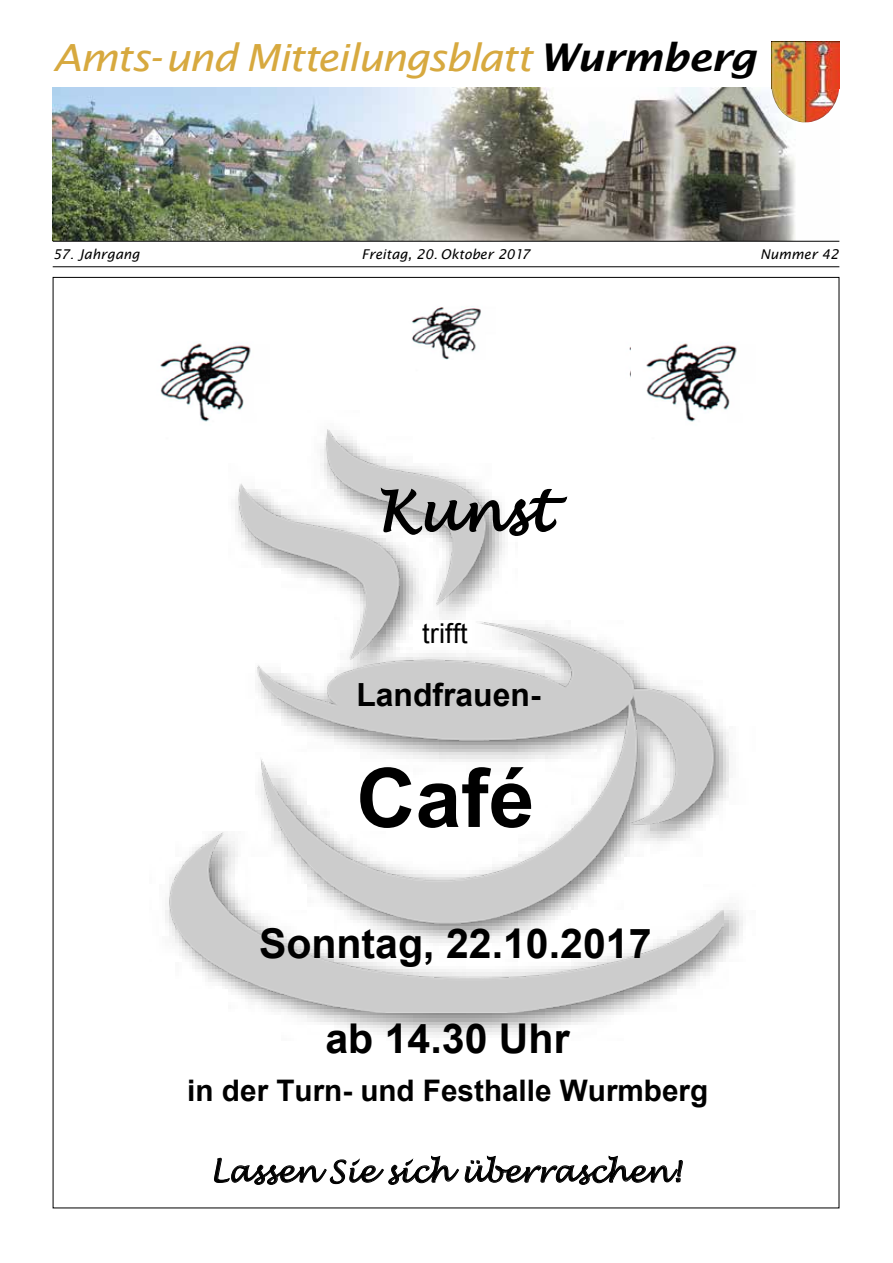
<style>
.page{position:relative;width:893px;height:1263px;background:#fff}
.page>*{position:absolute;margin:0;border:0;box-sizing:border-box;transform-origin:0 0}
.t1{font:700 82.05px "Arial";color:#000}
.t2{font:italic 54.75px "Lucida Handwriting";color:#000}
.t3{font:700 41.1px "Arial";color:#000}
.t4{font:italic 37.5px "Lucida Sans";letter-spacing:-.045em;color:#d7a93f;scale:1.1 1}
.t5{font:700 31.95px "Arial";color:#000}
.t6{font:700 29.7px "Arial";color:#000}
.t7{font:italic 29.7px "Lucida Handwriting";color:#000}
.t8{font:27.3px "Arial";color:#000}
.t9{font:italic 13.5px "Lucida Sans";color:#000}
.s1{font-weight:600;font-size:38.25px;color:#000}
</style>
<div class="page">
<img style="left:53px;top:88px;width:786px;height:153px">
<img style="left:771px;top:41px;width:68px;height:6px">
<img style="left:771px;top:47px;width:68px;height:75px">
<hr style="left:53px;top:241px;width:786px;height:1px;background:#000">
<hr style="left:53px;top:266px;width:786px;height:1px;background:#000">
<img style="left:165px;top:729px;width:578px;height:306px">
<img style="left:167px;top:429px;width:556px;height:583px">
<img style="left:160px;top:343px;width:109px;height:102px">
<img style="left:631px;top:343px;width:106px;height:102px">
<img style="left:412px;top:306px;width:69px;height:54px">
<svg style="left:380px;top:485px;width:188px;height:52px"></svg>
<svg style="left:214px;top:1155px;width:469px;height:30px"></svg>
<h3 class="t4" style="left:53px;top:36px;width:641px">Amts-und Mitteilungsblatt <span class="s1">Wurmberg</span></h3>
<p class="t9" style="left:53px;top:246px;width:89px">57. Jahrgang</p>
<p class="t9" style="left:361px;top:246px;width:170px">Freitag, 20. Oktober 2017</p>
<p class="t9" style="left:760px;top:246px;width:80px">Nummer 42</p>
<h2 class="t2" style="left:377px;top:478px;width:176px">Kunst</h2>
<h3 class="t8" style="left:422px;top:616px;width:47px">trifft</h3>
<h3 class="t5" style="left:356px;top:674px;width:186px">Landfrauen-</h3>
<h1 class="t1" style="left:356px;top:743px;width:180px">Café</h1>
<h3 class="t3" style="left:259px;top:916px;width:394px">Sonntag, 22.10.2017</h3>
<h3 class="t3" style="left:325px;top:1011px;width:246px">ab 14.30 Uhr</h3>
<h3 class="t6" style="left:187px;top:1070px;width:522px">in der Turn- und Festhalle Wurmberg</h3>
<h3 class="t7" style="left:210px;top:1153px;width:473px">Lassen Sie sich überraschen!</h3>
</div>
